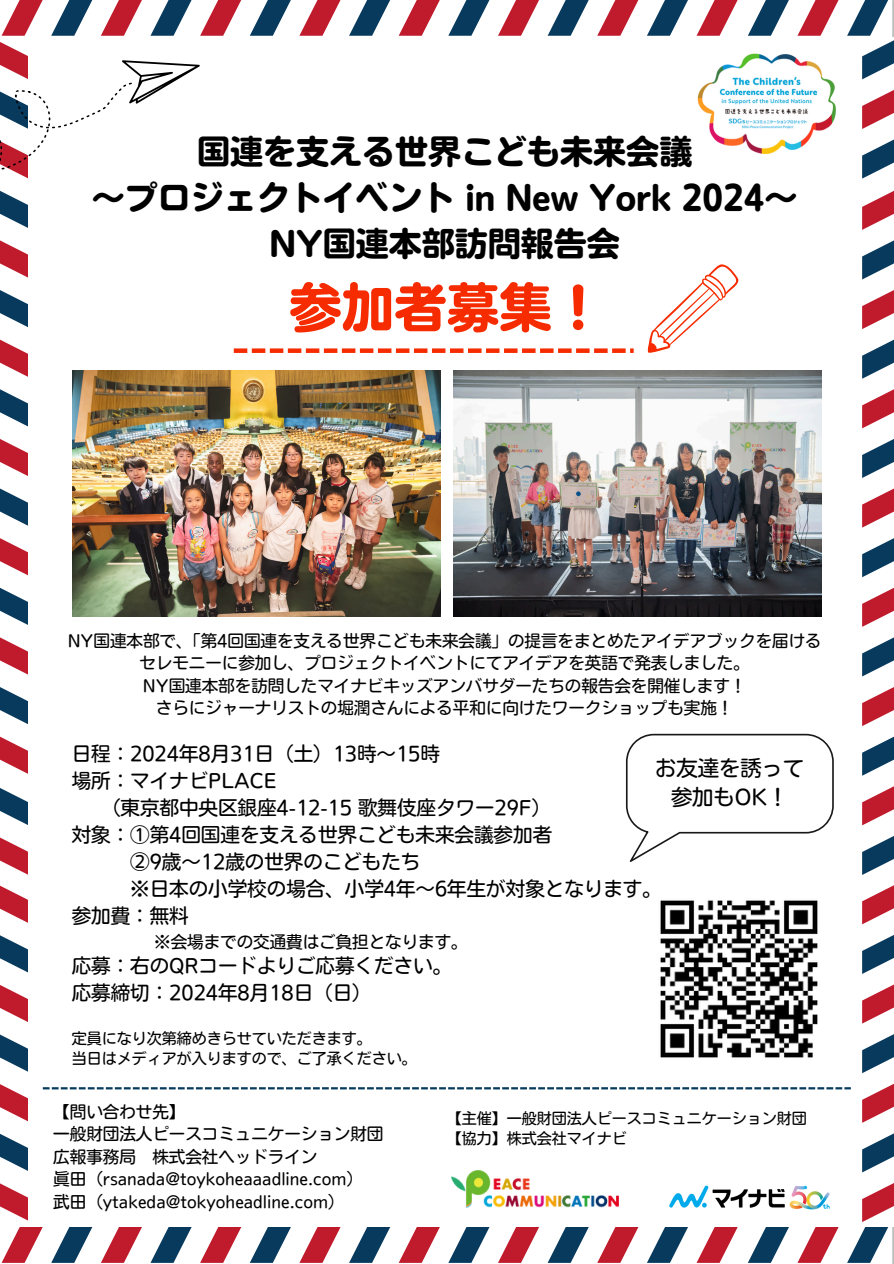
<style>
.page{position:relative;width:894px;height:1264px;background:#fff}
.page>*{position:absolute;margin:0;border:0;box-sizing:border-box;transform-origin:0 0}
.t1{font:52.5px "Nud Motoya Maru Std W6";color:#f62c00}
.t2{font:33px/46.2px "Nud Motoya Maru Std W6";color:#000;text-align:center}
.t3{font:21.3px/29.2px "Nud Motoya Maru Std W3";color:#000;text-align:center}
.t4{font:19.5px/27px "Nud Motoya Maru Std W3";color:#000}
.t5{font:16.5px/22.5px "Nud Motoya Maru Std W3";color:#000;text-align:center}
.t6{font:15px "Nud Motoya Maru Std W3";color:#000}
</style>
<div class="page">
<img style="left:0;top:0;width:893px;height:1263px">
<p class="t2" style="left:92px;top:128px;width:704px">国連を支える世界こども未来会議<br>〜プロジェクトイベント in New York 2024〜<br>NY国連本部訪問報告会</p>
<p class="t1" style="left:289px;top:281px;width:316px">参加者募集！</p>
<h2 class="t5" style="left:68px;top:629px;width:755px">NY国連本部で、「第4回国連を支える世界こども未来会議」の提言をまとめたアイデアブックを届けるセレモニーに参加し、プロジェクトイベントにてアイデアを英語で発表しました。<br>NY国連本部を訪問したマイナビキッズアンバサダーたちの報告会を開催します！<br>さらにジャーナリストの堀潤さんによる平和に向けたワークショップも実施！</h2>
<h1 class="t4" style="left:72px;top:740px;width:369px">日程：2024年8月 31日（土）13時〜15時</h1>
<h1 class="t4" style="left:72px;top:767px;width:206px">場所：マイナビPLACE</h1>
<h1 class="t4" style="left:101px;top:794px;width:451px">（東京都中央区銀座4-12-15 歌舞伎座タワー29F）</h1>
<h1 class="t4" style="left:72px;top:821px;width:482px">対象：①第4回国連を支える世界こども未来会議参加者</h1>
<h1 class="t4" style="left:130px;top:848px;width:291px">②9歳〜12歳の世界のこどもたち</h1>
<h1 class="t4" style="left:130px;top:875px;width:533px">※日本の小学校の場合、小学4年〜6年生が対象となります。</h1>
<h1 class="t4" style="left:72px;top:902px;width:118px">参加費：無料</h1>
<h1 class="t5" style="left:154px;top:930px;width:315px">※会場までの交通費はご負担となります。</h1>
<h1 class="t4" style="left:72px;top:951px;width:382px">応募：右のQRコードよりご応募ください。応募締切：2024年8月 18日（日）</h1>
<p class="t6" style="left:72px;top:1030px;width:301px">定員になり次第締めきらせていただきます。</p>
<p class="t6" style="left:72px;top:1050px;width:346px">当日はメディアが入りますので、ご了承ください。</p>
<p class="t3" style="left:655px;top:752px;width:150px">お友達を誘って参加もOK！</p>
<p class="t5" style="left:53px;top:1100px;width:133px">【問い合わせ先】</p>
<h3 class="t5" style="left:53px;top:1122px;width:331px">一般財団法人ピースコミュニケーション財団</h3>
<h3 class="t5" style="left:53px;top:1145px;width:265px">広報事務局 株式会社ヘッドライン</h3>
<p class="t5" style="left:53px;top:1167px;width:311px">眞田（rsanada@toykoheaaadline.com）</p>
<p class="t5" style="left:53px;top:1190px;width:293px">武田（ytakeda@tokyoheadline.com）</p>
<p class="t6" style="left:446px;top:1110px;width:361px">【主催】一般財団法人ピースコミュニケーション財団</p>
<h4 class="t6" style="left:446px;top:1130px;width:181px">【協力】株式会社マイナビ</h4>
</div>
